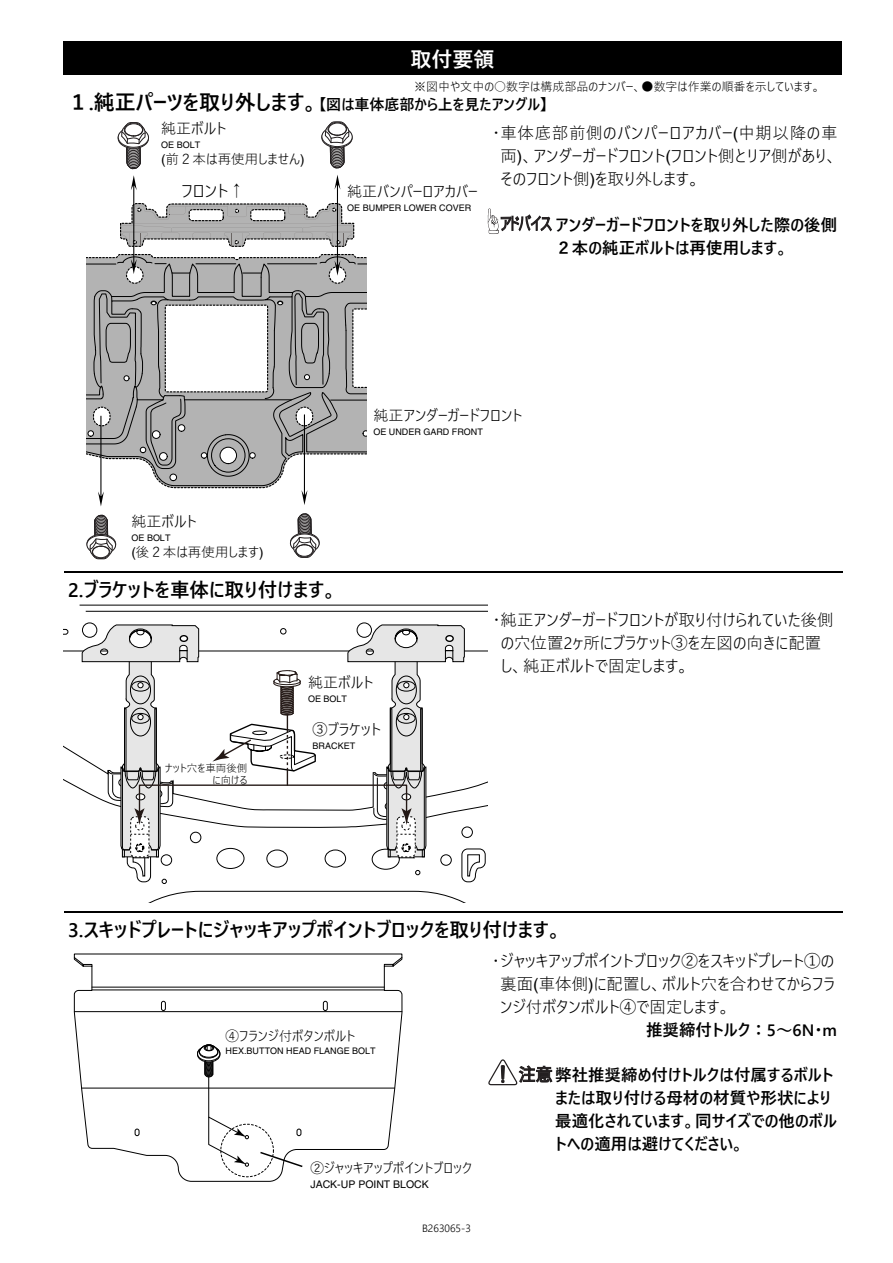
<style>
.page{position:relative;width:893px;height:1263px;background:#fff}
.page>*{position:absolute;margin:0;border:0;box-sizing:border-box;transform-origin:0 0}
.t1{font:600 21px "Yu Gothic UI";color:#000}
.t2{font:600 21px "Yu Gothic UI";color:#fff}
.t3{font:600 19.5px "Yu Gothic UI";color:#000}
.t4{font:300 16.5px/23px "Yu Gothic UI";color:#000;text-align:justify}
.t5{font:600 16.5px/23px "Yu Gothic UI";color:#000}
.t6{font:300 15px "Yu Gothic UI";color:#000}
.t7{font:600 15px "Yu Gothic UI";color:#000}
.t8{font:300 13.5px "Yu Gothic UI";color:#000}
.t9{font:300 12px "Yu Gothic UI";color:#000}
.t10{font:10.5px "Helvetica LT Std";color:#000}
.t11{font:300 10.5px/12px "Yu Gothic UI";color:#000;text-align:right}
.t12{font:9px "Helvetica LT Std";color:#000}
.s1{font-family:"Helvetica LT Std";font-weight:400}
.s2{font-size:15px}
.s3{font-family:"Yu Gothic UI";font-weight:300}
</style>
<div class="page">
<div style="left:64px;top:41px;width:778px;height:34px;background:#000"></div>
<hr style="left:64px;top:571px;width:778px;height:1px;background:#000">
<svg style="left:488px;top:208px;width:64px;height:26px"></svg>
<svg style="left:488px;top:1059px;width:64px;height:27px"></svg>
<svg style="left:86px;top:514px;width:30px;height:45px"></svg>
<div style="left:92px;top:546px;width:17px;height:12px;border:1px solid #231f20;border-radius:50%"></div>
<svg style="left:290px;top:513px;width:30px;height:45px"></svg>
<div style="left:296px;top:544px;width:17px;height:12px;border:1px solid #231f20;border-radius:50%"></div>
<svg style="left:86px;top:121px;width:281px;height:385px"></svg>
<div style="left:347px;top:182px;width:140px;height:33px;background:#fff"></div>
<hr style="left:86px;top:611px;width:402px;height:1px;background:#000">
<div style="left:357px;top:623px;width:15px;height:14px;border:1px solid #000;border-radius:50%"></div>
<div style="left:82px;top:623px;width:15px;height:14px;border:1px solid #000;border-radius:50%"></div>
<hr style="left:80px;top:605px;width:408px;height:1px;background:#000">
<svg style="left:148px;top:891px;width:318px;height:12px"></svg>
<svg style="left:64px;top:624px;width:424px;height:260px"></svg>
<hr style="left:64px;top:912px;width:778px;height:1px;background:#000">
<svg style="left:74px;top:953px;width:328px;height:229px"></svg>
<div style="left:161px;top:1001px;width:5px;height:10px;border:1px solid #000;border-radius:2px"></div>
<div style="left:323px;top:1001px;width:5px;height:10px;border:1px solid #000;border-radius:2px"></div>
<div style="left:296px;top:1128px;width:5px;height:8px;border:1px solid #000;border-radius:2px"></div>
<div style="left:135px;top:1128px;width:5px;height:8px;border:1px solid #000;border-radius:2px"></div>
<hr style="left:92px;top:987px;width:292px;height:1px;background:#000">
<hr style="left:74px;top:1011px;width:328px;height:1px;background:#000">
<hr style="left:82px;top:1088px;width:313px;height:1px;background:#000">
<hr style="left:92px;top:990px;width:292px;height:1px;background:#000">
<svg style="left:74px;top:957px;width:18px;height:9px"></svg>
<svg style="left:384px;top:957px;width:18px;height:9px"></svg>
<svg style="left:197px;top:1044px;width:52px;height:123px"></svg>
<svg style="left:259px;top:1150px;width:45px;height:18px"></svg>
<p class="t2" style="left:411px;top:48px;width:85px">取付要領</p>
<p class="t7" style="left:326px;top:96px;width:223px">図は⾞体底部から上を⾒たアングル【</p>
<p class="t9" style="left:414px;top:75px;width:408px">※図中や⽂中の○数字は構成部品のナンバー、●数字は作業の順番を⽰しています。</p>
<p class="t4" style="left:500px;top:120px;width:338px;text-indent:-8px">・⾞体底部前側のバンパーロアカバー<span class="s1">(</span>中期以降の車両<span class="s1">)</span>、アンダーガードフロント<span class="s1">(</span>フロント側とリア側があり、そのフロント側<span class="s1">)</span>を取り外します。</p>
<p class="t5" style="left:555px;top:214px;width:283px">アンダーガードフロントを取り外した際の後側<br>２本の純正ボルトは再使⽤します。</p>
<p class="t1" style="left:68px;top:91px;width:260px">１.純正パーツを取り外します。<span class="s2">【</span></p>
<p class="t6" style="left:161px;top:114px;width:67px">純正ボルト</p>
<p class="t12" style="left:161px;top:139px;width:41px">OE BOLT</p>
<p class="t8" style="left:161px;top:146px;width:145px">前<span class="s1">(</span> ２本は再使⽤しません<span class="s1">(</span></p>
<p class="t4" style="left:182px;top:177px;width:65px">フロント↑</p>
<p class="t6" style="left:347px;top:178px;width:132px">純正バンパーロアカバー</p>
<p class="t12" style="left:347px;top:203px;width:125px">OE BUMPER LOWER COVER</p>
<p class="t6" style="left:131px;top:508px;width:67px">純正ボルト</p>
<p class="t12" style="left:131px;top:533px;width:41px">OE BOLT</p>
<p class="t8" style="left:131px;top:540px;width:134px">後<span class="s1">(</span> ２本は再使⽤します<span class="s1">(</span></p>
<p class="t3" style="left:68px;top:578px;width:271px">2.ブラケットを⾞体に取り付けます。</p>
<p class="t6" style="left:373px;top:402px;width:151px">純正アンダーガードフロント</p>
<p class="t12" style="left:373px;top:427px;width:111px">OE UNDER GARD FRONT</p>
<p class="t11" style="left:165px;top:761px;width:84px">ナット⽳を⾞両後側に向ける</p>
<p class="t6" style="left:308px;top:669px;width:67px">純正ボルト</p>
<p class="t12" style="left:308px;top:693px;width:41px">OE BOLT</p>
<p class="t6" style="left:313px;top:716px;width:70px">③ブラケット</p>
<p class="t12" style="left:313px;top:740px;width:44px">BRACKET</p>
<p class="t4" style="left:501px;top:606px;width:334px;text-align:left;text-indent:-8px">・純正アンダーガードフロントが取り付けられていた後側の⽳位置2ヶ所にブラケット③を左図の向きに配置し、純正ボルトで固定します。</p>
<p class="t3" style="left:68px;top:919px;width:495px">3.スキッドプレートにジャッキアップポイントブロックを取り付けます。</p>
<p class="t8" style="left:226px;top:1023px;width:132px">④フランジ付ボタンボルト</p>
<p class="t12" style="left:226px;top:1045px;width:152px">HEX.BUTTON HEAD FLANGE BOLT</p>
<p class="t8" style="left:310px;top:1156px;width:163px">②ジャッキアップポイントブロック</p>
<p class="t10" style="left:310px;top:1178px;width:120px">JACK-UP POINT BLOCK</p>
<p class="t10" style="left:434px;top:1221px;width:46px">263065-<span class="s3">2</span></p>
<p class="t11" style="left:422px;top:1221px;width:50px">B<span class="s1">B</span>263065-3</p>
<p class="t4" style="left:500px;top:947px;width:336px;text-indent:-8px">・ジャッキアップポイントブロック②をスキッドプレート①の裏⾯<span class="s1">(</span>⾞体側<span class="s1">)</span>に配置し、ボルト⽳を合わせてからフランジ付ボタンボルト④で固定します。</p>
<p class="t5" style="left:646px;top:1018px;width:193px">推奨締付トルク： 5 〜 N6 m・</p>
<p class="t5" style="left:555px;top:1064px;width:283px">弊社推奨締め付けトルクは付属するボルトまたは取り付ける⺟材の材質や形状により最適化されています。同サイズでの他のボルトへの適⽤は避けてください。</p>
</div>
